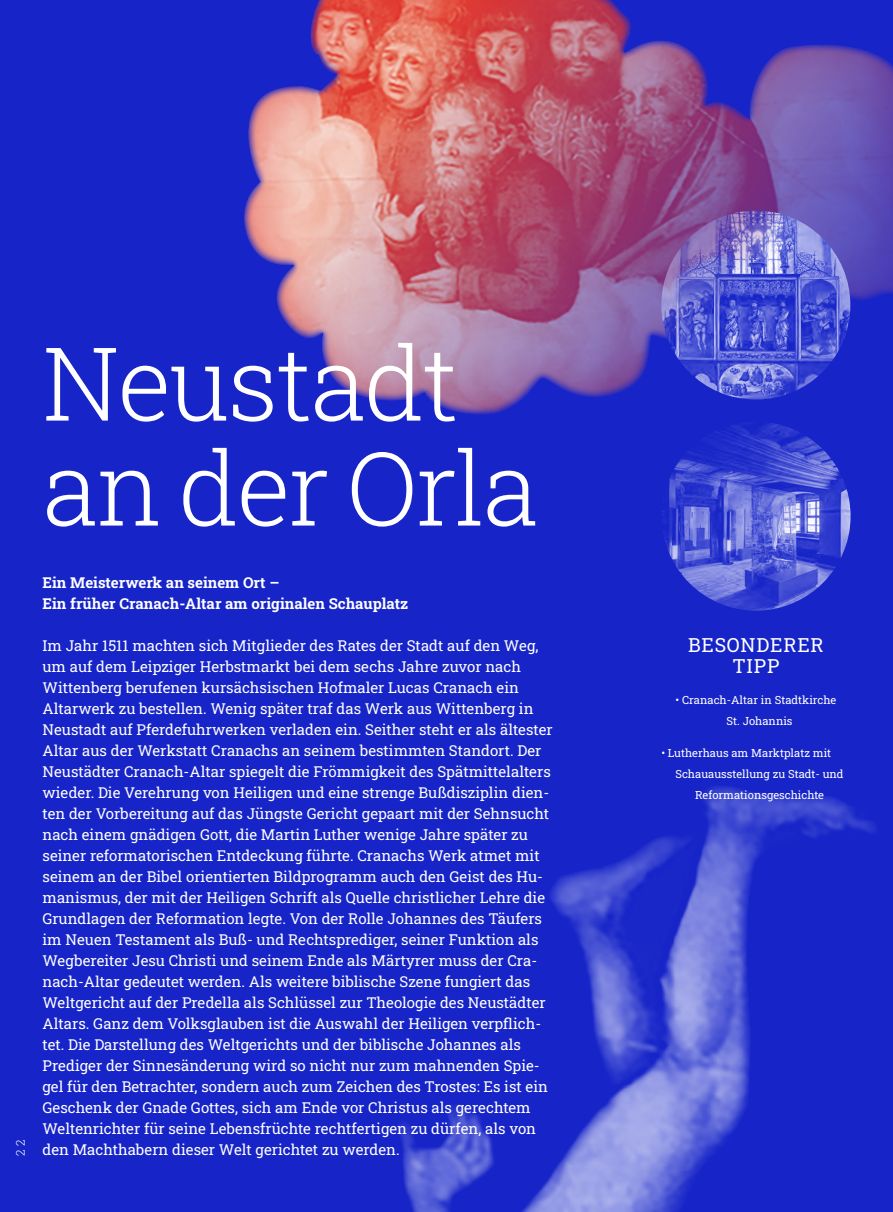
<style>
.page{position:relative;width:893px;height:1212px;background:#1624c8}
.page>*{position:absolute;margin:0;border:0;box-sizing:border-box;transform-origin:0 0}
.t1{font:300 102px/105px "Roboto Slab";letter-spacing:-.02em;color:#fff}
.t2{font:19.5px/21px "Roboto Slab";letter-spacing:.04em;color:#fff;text-align:center}
.t3{font:15px/21px "Roboto Slab";color:#fff}
.t4{font:700 15px/21px "Roboto Slab";color:#fff}
.t5{font:300 12px "Roboto Slab";color:#fff}
.t6{font:11.25px/21px "Roboto Slab";color:#fff}
</style>
<div class="page">
<img style="left:244px;top:0;width:649px;height:415px">
<img style="left:399px;top:786px;width:476px;height:426px">
<img style="left:661px;top:422px;width:189px;height:189px;border-radius:94px">
<img style="left:661px;top:211px;width:189px;height:189px;border-radius:94px">
<h1 class="t1" style="left:43px;top:328px;width:498px">Neustadt an der Orla</h1>
<p class="t5" style="left:12px;top:1156px;width:18px;rotate:-90deg">2 2</p>
<p class="t4" style="left:43px;top:572px;width:367px">Ein Meisterwerk an seinem Ort –<br>Ein früher Cranach-Altar am originalen Schauplatz</p>
<p class="t3" style="left:43px;top:635px;width:512px">Im Jahr 1511 machten sich Mitglieder des Rates der Stadt auf den Weg, um auf dem Leipziger Herbstmarkt bei dem sechs Jahre zuvor nach Wittenberg berufenen kursächsischen Hofmaler Lucas Cranach ein Altarwerk zu bestellen. Wenig später traf das Werk aus Wittenberg in Neustadt auf Pferdefuhrwerken verladen ein. Seither steht er als ältester Altar aus der Werkstatt Cranachs an seinem bestimmten Standort. Der Neustädter Cranach-Altar spiegelt die Frömmigkeit des Spätmittelalters wieder. Die Verehrung von Heiligen und eine strenge Bußdisziplin dien&shy;ten der Vorbereitung auf das Jüngste Gericht gepaart mit der Sehnsucht nach einem gnädigen Gott, die Martin Luther wenige Jahre später zu seiner reformatorischen Entdeckung führte. Cranachs Werk atmet mit seinem an der Bibel orientierten Bildprogramm auch den Geist des Hu&shy;manismus, der mit der Heiligen Schrift als Quelle christlicher Lehre die Grundlagen der Reformation legte. Von der Rolle Johannes des Täufers im Neuen Testament als Buß- und Rechtsprediger, seiner Funktion als Wegbereiter Jesu Christi und seinem Ende als Märtyrer muss der Cra&shy;nach-Altar gedeutet werden. Als weitere biblische Szene fungiert das Weltgericht auf der Predella als Schlüssel zur Theologie des Neustädter Altars. Ganz dem Volksglauben ist die Auswahl der Heiligen verpflich&shy;tet. Die Darstellung des Weltgerichts und der biblische Johannes als Prediger der Sinnesänderung wird so nicht nur zum mahnenden Spie&shy;gel für den Betrachter, sondern auch zum Zeichen des Trostes: Es ist ein Geschenk der Gnade Gottes, sich am Ende vor Christus als gerechtem Weltenrichter für seine Lebensfrüchte rechtfertigen zu dürfen, als von den Machthabern dieser Welt gerichtet zu werden.</p>
<h2 class="t2" style="left:688px;top:633px;width:137px">BESONDERER<br>TIPP</h2>
<p class="t6" style="left:726px;top:689px;width:111px;text-indent:-51px">• Cranach-Altar in Stadtkirche<br>St. Johannis</p>
<p class="t6" style="left:661px;top:742px;width:171px">• Lutherhaus am Marktplatz mit</p>
<p class="t6" style="left:675px;top:763px;width:170px">Schauausstellung zu Stadt- und</p>
<p class="t6" style="left:695px;top:784px;width:131px">Reformationsgeschichte</p>
</div>
